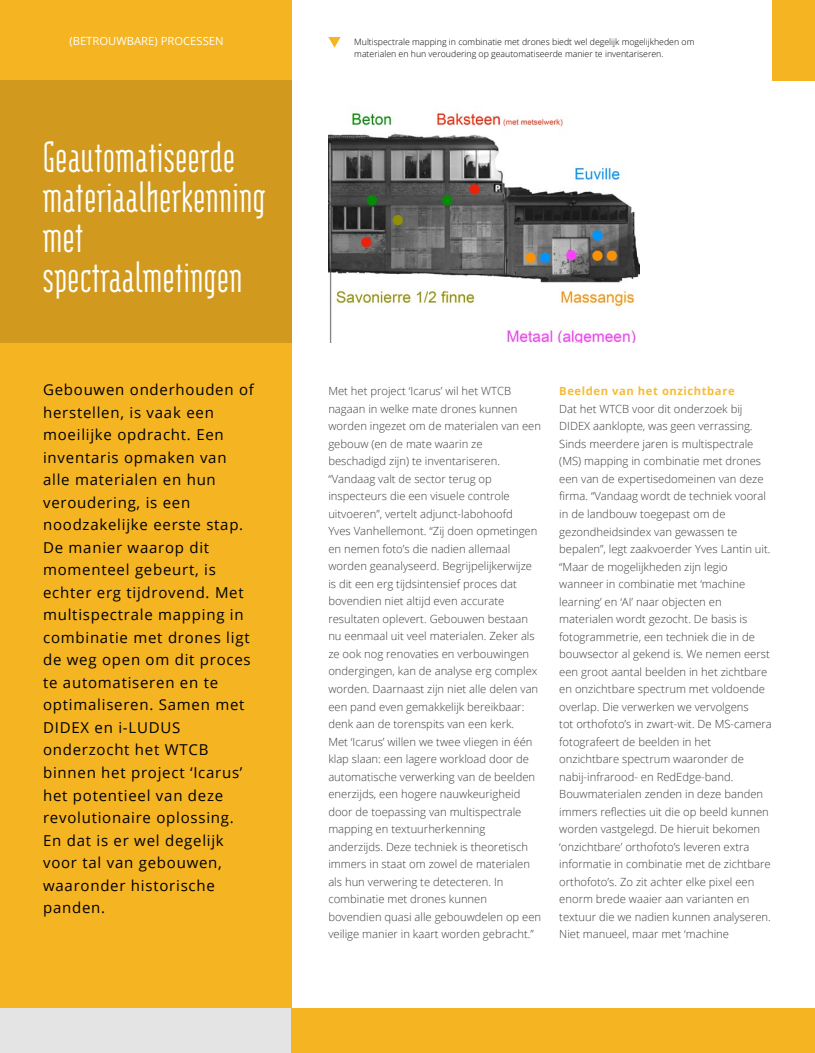
<style>
.page{position:relative;width:815px;height:1053px;background:#fff}
.page>*{position:absolute;margin:0;border:0;box-sizing:border-box;transform-origin:0 0}
.t1{font:43.75px/40px "Modula OT Sans";color:#fff}
.t2{font:15px/22.5px "Open Sans";letter-spacing:.05em;color:#000}
.t3{font:300 11.25px/17.5px "Open Sans";color:#3c3c3b}
.t4{font:700 11.25px "Open Sans";letter-spacing:.05em;color:#f6bb38}
.t5{font:11.25px "Open Sans";color:#fff}
.t6{font:300 8.75px/12.5px "Open Sans";color:#000}
</style>
<div class="page">
<div style="left:0;top:1008px;width:541px;height:44px;background:#e3e3e3"></div>
<div style="left:0;top:342px;width:292px;height:666px;background:#f5b422"></div>
<div style="left:0;top:0;width:292px;height:343px;background:#f5b422"></div>
<div style="left:0;top:80px;width:292px;height:262px;background:#d1991d"></div>
<div style="left:772px;top:0;width:43px;height:80px;background:#f5b422"></div>
<div style="left:292px;top:1008px;width:523px;height:44px;background:#f5b422"></div>
<img style="left:328px;top:112px;width:312px;height:230px">
<svg style="left:328px;top:37px;width:13px;height:11px"></svg>
<p class="t5" style="left:69px;top:33px;width:156px">(BETROUWBARE) PROCESSEN</p>
<h1 class="t1" style="left:42px;top:137px;width:225px">Geautomatiseerde materiaalherkenning met spectraalmetingen</h1>
<p class="t6" style="left:354px;top:35px;width:342px">Multispectrale mapping in combinatie met drones biedt wel degelijk mogelijkheden om materialen en hun veroudering op geautomatiseerde manier te inventariseren.</p>
<p class="t2" style="left:43px;top:378px;width:212px">Gebouwen onderhouden of herstellen, is vaak een moeilijke opdracht. Een inventaris opmaken van alle materialen en hun veroudering, is een noodzakelijke eerste stap.<br>De manier waarop dit momenteel gebeurt, is echter erg tijdrovend. Met multispectrale mapping in combinatie met drones ligt de weg open om dit proces te automatiseren en te optimaliseren. Samen met<br>DIDEX en i-LUDUS onderzocht het WTCB binnen het project ‘Icarus’ het potentieel van deze revolutionaire oplossing.<br>En dat is er wel degelijk voor tal van gebouwen, waaronder historische panden.</p>
<p class="t3" style="left:328px;top:382px;width:214px">Met het project ‘Icarus’ wil het WTCB nagaan in welke mate drones kunnen worden ingezet om de materialen van een gebouw (en de mate waarin ze beschadigd zijn) te inventariseren. “Vandaag valt de sector terug op inspecteurs die een visuele controle uitvoeren”, vertelt adjunct-labohoofd<br>Yves Vanhellemont. “Zij doen opmetingen en nemen foto’s die nadien allemaal worden geanalyseerd. Begrijpelijkerwijze is dit een erg tijdsintensief proces dat bovendien niet altijd even accurate resultaten oplevert. Gebouwen bestaan nu eenmaal uit veel materialen. Zeker als ze ook nog renovaties en verbouwingen ondergingen, kan de analyse erg complex worden. Daarnaast zijn niet alle delen van een pand even gemakkelijk bereikbaar: denk aan de torenspits van een kerk.<br>Met ‘Icarus’ willen we twee vliegen in één klap slaan: een lagere workload door de automatische verwerking van de beelden enerzijds, een hogere nauwkeurigheid door de toepassing van multispectrale mapping en textuurherkenning anderzijds. Deze techniek is theoretisch immers in staat om zowel de materialen als hun verwering te detecteren. In combinatie met drones kunnen bovendien quasi alle gebouwdelen op een veilige manier in kaart worden gebracht.”</p>
<p class="t4" style="left:559px;top:383px;width:177px">Beelden van het onzichtbare</p>
<p class="t3" style="left:559px;top:400px;width:214px">Dat het WTCB voor dit onderzoek bij DIDEX aanklopte, was geen verrassing.<br>Sinds meerdere jaren is multispectrale (MS) mapping in combinatie met drones een van de expertisedomeinen van deze firma. “Vandaag wordt de techniek vooral in de landbouw toegepast om de gezondheidsindex van gewassen te bepalen”, legt zaakvoerder Yves Lantin uit. “Maar de mogelijkheden zijn legio wanneer in combinatie met ‘machine learning’ en ‘AI’ naar objecten en materialen wordt gezocht. De basis is fotogrammetrie, een techniek die in de bouwsector al gekend is. We nemen eerst een groot aantal beelden in het zichtbare en onzichtbare spectrum met voldoende overlap. Die verwerken we vervolgens<br>tot orthofoto’s in zwart-wit. De MS-camera fotografeert de beelden in het onzichtbare spectrum waaronder de nabij-infrarood- en RedEdge-band.<br>Bouwmaterialen zenden in deze banden immers reflecties uit die op beeld kunnen worden vastgelegd. De hieruit bekomen ‘onzichtbare’ orthofoto’s leveren extra informatie in combinatie met de zichtbare orthofoto’s. Zo zit achter elke pixel een enorm brede waaier aan varianten en textuur die we nadien kunnen analyseren.<br>Niet manueel, maar met ‘machine</p>
</div>
